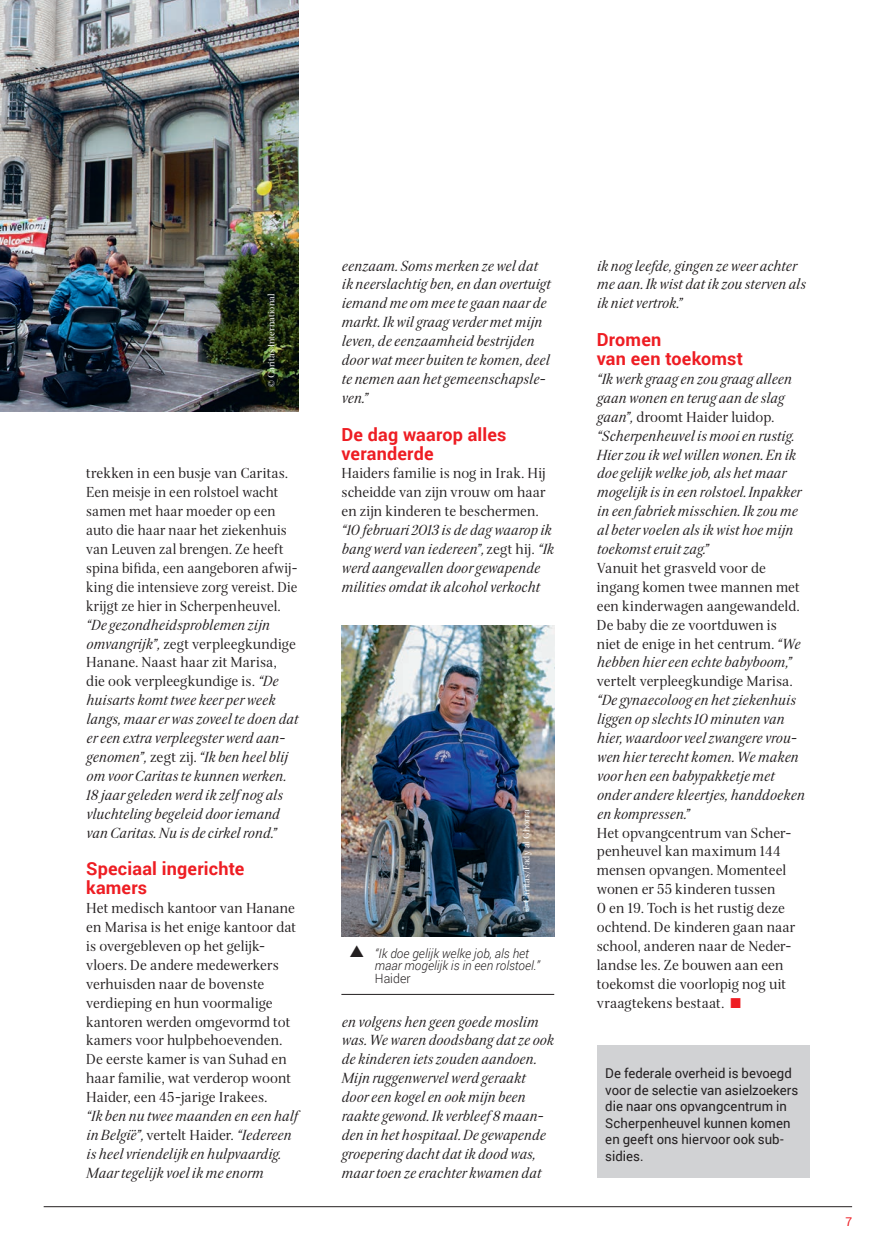
<style>
.page{position:relative;width:895px;height:1256px;background:#fff}
.page>*{position:absolute;margin:0;border:0;box-sizing:border-box;transform-origin:0 0}
.t1{font:700 18px/18.9px "Roboto";letter-spacing:.01em;color:#ee1d23}
.t2{font:italic 14.25px/18.9px "Serif";color:#231f20}
.t3{font:14.1px/18.9px "Serif";color:#231f20}
.t4{font:13.5px/16.5px "Roboto";letter-spacing:.005em;color:#231f20}
.t5{font:italic 300 12.75px/12.8px "Roboto";letter-spacing:.005em;color:#231f20}
.t6{font:300 12.75px "Roboto";letter-spacing:.005em;color:#231f20}
.t7{font:12px "Roboto";color:#ee1d23}
.t8{font:9px "Serif";color:#fff}
.s1{font-family:"Times New Roman"}
.s2{font-style:italic;font-size:14.25px}
.s3{font-style:normal}
.s4{font-style:normal;font-size:14.1px}
.s5{color:#ee1d23}
</style>
<div class="page">
<div style="left:596px;top:1045px;width:213px;height:133px;background:#d1d2d4"></div>
<hr style="left:44px;top:1206px;width:808px;height:1px;background:#231f20">
<img style="left:0;top:0;width:299px;height:411px">
<img style="left:341px;top:626px;width:213px;height:310px">
<hr style="left:341px;top:994px;width:213px;height:1px;background:#231f20">
<p class="t8" style="left:266px;top:387px;width:95px;rotate:-90deg"><span class="s1">©</span> Caritas International</p>
<p class="t3" style="left:86px;top:464px;width:213px">trekken in een busje van Caritas.<br>Een meisje in een rolstoel wacht samen met haar moeder op een auto die haar naar het ziekenhuis van Leuven zal brengen. Ze heeft spina bifida, een aangeboren afwij&shy;king die intensieve zorg vereist. Die krijgt ze hier in Scherpenheuvel.</p>
<p class="t2" style="left:86px;top:615px;width:185px">“De gezondheidsproblemen zijn</p>
<p class="t3" style="left:86px;top:634px;width:211px"><span class="s2">omvangrijk”,</span> zegt verpleegkundige<br>Hanane. Naast haar zit Marisa, die ook verpleegkundige is. <span class="s2">“De</span></p>
<p class="t2" style="left:86px;top:691px;width:213px">huisarts komt twee keer per week langs, maar er was zoveel te doen dat er een extra verpleegster werd aan&shy;genomen”, <span class="s3">zegt zij.</span> “Ik ben heel blij om voor Caritas te kunnen werken.<br>18 jaar geleden werd ik zelf nog als vluchteling begeleid door iemand van Caritas. Nu is de cirkel rond.”</p>
<p class="t1" style="left:86px;top:859px;width:160px">Speciaal ingerichte kamers</p>
<p class="t3" style="left:86px;top:899px;width:211px">Het medisch kantoor van Hanane en Marisa is het enige kantoor dat is overgebleven op het gelijk&shy;vloers. De andere medewerkers verhuisden naar de bovenste verdieping en hun voormalige kantoren werden omgevormd tot kamers voor hulpbehoevenden.<br>De eerste kamer is van Suhad en haar familie, wat verderop woont<br>Haider, een 45-jarige Irakees.</p>
<p class="t2" style="left:86px;top:1107px;width:213px">“Ik ben nu twee maanden en een half in België”, <span class="s4">vertelt Haider.</span> “Iedereen is heel vriendelijk en hulpvaardig.<br>Maar tegelijk voel ik me enorm</p>
<p class="t2" style="left:341px;top:256px;width:210px">eenzaam. Soms merken ze wel dat ik neerslachtig ben, en dan overtuigt iemand me om mee te gaan naar de markt. Ik wil graag verder met mijn leven, de eenzaamheid bestrijden door wat meer buiten te komen, deel te nemen aan het gemeenschapsle&shy;ven.”</p>
<p class="t1" style="left:341px;top:424px;width:166px">De dag waarop alles veranderde</p>
<p class="t3" style="left:341px;top:464px;width:206px;text-align:justify">Haiders familie is nog in Irak. Hij scheidde van zijn vrouw om haar en zijn kinderen te beschermen.</p>
<p class="t2" style="left:341px;top:521px;width:214px">“10 februari 2013 is de dag waarop ik bang werd van iedereen”, <span class="s4">zegt hij.</span> “Ik werd aangevallen door gewapende milities omdat ik alcohol verkocht</p>
<p class="t8" style="left:520px;top:912px;width:103px;rotate:-90deg"><span class="s1">©</span> Caritas/Fady al Ghorra</p>
<p class="t5" style="left:375px;top:946px;width:166px">“Ik doe gelijk welke job, als het maar mogelijk is in een rolstoel.”</p>
<p class="t6" style="left:375px;top:970px;width:37px">Haider</p>
<p class="t2" style="left:341px;top:1012px;width:214px">en volgens hen geen goede moslim was. We waren doodsbang dat ze ook de kinderen iets zouden aandoen.<br>Mijn ruggenwervel werd geraakt door een kogel en ook mijn been raakte gewond. Ik verbleef 8 maan&shy;den in het hospitaal. De gewapende groepering dacht dat ik dood was, maar toen ze erachter kwamen dat</p>
<p class="t2" style="left:596px;top:256px;width:210px">ik nog leefde, gingen ze weer achter me aan. Ik wist dat ik zou sterven als ik niet vertrok.”</p>
<p class="t1" style="left:596px;top:330px;width:148px">Dromen<br>van een toekomst</p>
<p class="t2" style="left:596px;top:370px;width:196px">“Ik werk graag en zou graag alleen gaan wonen en terug aan de slag</p>
<p class="t3" style="left:596px;top:407px;width:179px"><span class="s2">gaan”,</span> droomt Haider luidop.</p>
<p class="t2" style="left:596px;top:426px;width:206px">“Scherpenheuvel is mooi en rustig.<br>Hier zou ik wel willen wonen. En ik doe gelijk welke job, als het maar mogelijk is in een rolstoel. Inpakker in een fabriek misschien. Ik zou me al beter voelen als ik wist hoe mijn toekomst eruit zag.”</p>
<p class="t3" style="left:596px;top:559px;width:205px">Vanuit het grasveld voor de ingang komen twee mannen met een kinderwagen aangewandeld.<br>De baby die ze voortduwen is niet de enige in het centrum. <span class="s2">“We</span></p>
<p class="t2" style="left:596px;top:653px;width:198px">hebben hier een echte babyboom,”</p>
<p class="t3" style="left:596px;top:672px;width:197px">vertelt verpleegkundige Marisa.</p>
<p class="t2" style="left:596px;top:691px;width:209px">“De gynaecoloog en het ziekenhuis liggen op slechts 10 minuten van hier, waardoor veel zwangere vrou&shy;wen hier terecht komen. We maken voor hen een babypakketje met onder andere kleertjes, handdoeken en kompressen.”</p>
<p class="t3" style="left:596px;top:823px;width:200px">Het opvangcentrum van Scher&shy;penheuvel kan maximum 144 mensen opvangen. Momenteel wonen er 55 kinderen tussen<br>0 en 19. Toch is het rustig deze ochtend. De kinderen gaan naar school, anderen naar de Neder&shy;landse les. Ze bouwen aan een toekomst die voorlopig nog uit vraagtekens bestaat. <span class="s5">■</span></p>
<p class="t4" style="left:605px;top:1065px;width:194px">De federale overheid is bevoegd voor de selectie van asielzoekers die naar ons opvangcentrum in<br>Scherpenheuvel kunnen komen en geeft ons hiervoor ook sub&shy;sidies.</p>
<p class="t7" style="left:845px;top:1213px;width:8px">7</p>
</div>
